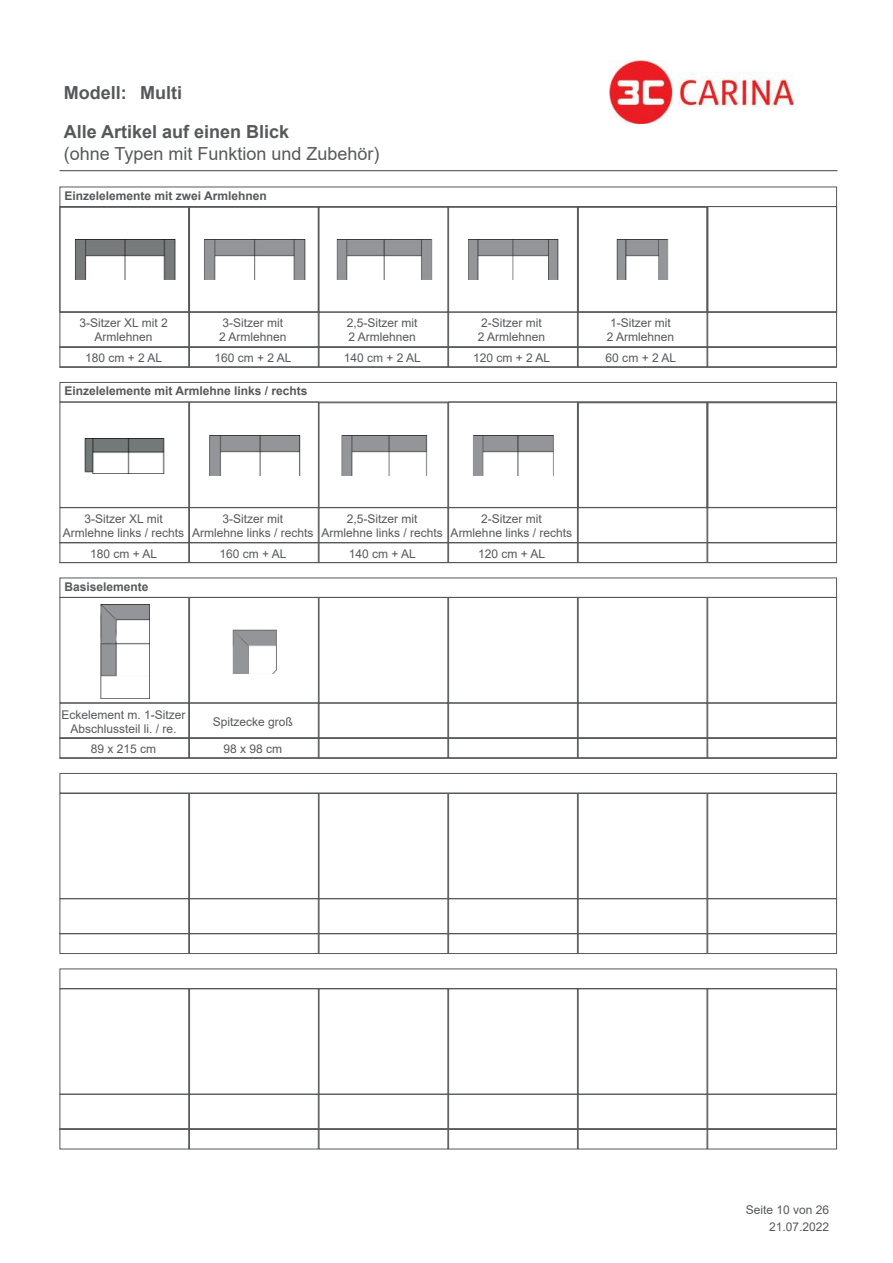
<style>
.page{position:relative;width:893px;height:1263px;background:#fff}
.page>*{position:absolute;margin:0;border:0;box-sizing:border-box;transform-origin:0 0}
.t1{font:700 18px "Arial";color:#57585a}
.t2{font:18px "Arial";color:#57585a}
.t3{font:12px/14.4px "Arial";color:#57585a;text-align:center}
.t4{font:700 12px "Arial";color:#57585a}
</style>
<div class="page">
<div style="left:448px;top:312px;width:130px;height:55px;border:1px solid #57585a"></div>
<hr style="left:60px;top:170px;width:777px;height:1px;background:#57585a">
<div style="left:60px;top:312px;width:129px;height:55px;border:1px solid #57585a"></div>
<hr style="left:60px;top:347px;width:776px;height:1px;background:#57585a">
<hr style="left:60px;top:367px;width:776px;height:1px;background:#57585a">
<div style="left:319px;top:312px;width:129px;height:55px;border:1px solid #57585a"></div>
<div style="left:578px;top:312px;width:129px;height:55px;border:1px solid #57585a"></div>
<div style="left:707px;top:312px;width:130px;height:55px;border:1px solid #57585a"></div>
<div style="left:189px;top:206px;width:130px;height:106px;border:1px solid #57585a"></div>
<div style="left:319px;top:207px;width:129px;height:105px;border:1px solid #57585a"></div>
<div style="left:448px;top:207px;width:130px;height:105px;border:1px solid #57585a"></div>
<div style="left:578px;top:206px;width:129px;height:106px;border:1px solid #57585a"></div>
<div style="left:60px;top:206px;width:129px;height:106px;border:1px solid #57585a"></div>
<div style="left:189px;top:312px;width:130px;height:55px;border:1px solid #57585a"></div>
<div style="left:707px;top:206px;width:130px;height:106px;border:1px solid #57585a"></div>
<div style="left:60px;top:187px;width:777px;height:20px;border:1px solid #57585a"></div>
<div style="left:448px;top:507px;width:130px;height:56px;border:1px solid #57585a"></div>
<hr style="left:60px;top:542px;width:776px;height:1px;background:#57585a">
<hr style="left:60px;top:562px;width:776px;height:1px;background:#57585a">
<div style="left:319px;top:507px;width:129px;height:56px;border:1px solid #57585a"></div>
<div style="left:578px;top:507px;width:129px;height:56px;border:1px solid #57585a"></div>
<div style="left:707px;top:507px;width:130px;height:56px;border:1px solid #57585a"></div>
<div style="left:189px;top:402px;width:130px;height:106px;border:1px solid #57585a"></div>
<div style="left:319px;top:402px;width:129px;height:106px;border:1px solid #57585a"></div>
<div style="left:448px;top:402px;width:130px;height:106px;border:1px solid #57585a"></div>
<div style="left:578px;top:402px;width:129px;height:106px;border:1px solid #57585a"></div>
<div style="left:60px;top:402px;width:129px;height:106px;border:1px solid #57585a"></div>
<div style="left:189px;top:507px;width:130px;height:56px;border:1px solid #57585a"></div>
<div style="left:707px;top:402px;width:130px;height:106px;border:1px solid #57585a"></div>
<div style="left:60px;top:382px;width:777px;height:20px;border:1px solid #57585a"></div>
<div style="left:448px;top:703px;width:130px;height:55px;border:1px solid #57585a"></div>
<div style="left:60px;top:703px;width:129px;height:55px;border:1px solid #57585a"></div>
<hr style="left:60px;top:738px;width:776px;height:1px;background:#57585a">
<hr style="left:60px;top:758px;width:776px;height:1px;background:#57585a">
<div style="left:319px;top:703px;width:129px;height:55px;border:1px solid #57585a"></div>
<div style="left:578px;top:703px;width:129px;height:55px;border:1px solid #57585a"></div>
<div style="left:707px;top:703px;width:130px;height:55px;border:1px solid #57585a"></div>
<div style="left:189px;top:597px;width:130px;height:106px;border:1px solid #57585a"></div>
<div style="left:578px;top:597px;width:129px;height:106px;border:1px solid #57585a"></div>
<div style="left:707px;top:597px;width:130px;height:106px;border:1px solid #57585a"></div>
<div style="left:60px;top:597px;width:129px;height:106px;border:1px solid #57585a"></div>
<div style="left:319px;top:597px;width:129px;height:106px;border:1px solid #57585a"></div>
<div style="left:448px;top:597px;width:130px;height:106px;border:1px solid #57585a"></div>
<div style="left:189px;top:703px;width:130px;height:55px;border:1px solid #57585a"></div>
<div style="left:60px;top:578px;width:777px;height:20px;border:1px solid #57585a"></div>
<div style="left:448px;top:898px;width:130px;height:56px;border:1px solid #57585a"></div>
<div style="left:60px;top:898px;width:129px;height:56px;border:1px solid #57585a"></div>
<hr style="left:60px;top:933px;width:776px;height:1px;background:#57585a">
<div style="left:319px;top:898px;width:129px;height:56px;border:1px solid #57585a"></div>
<div style="left:578px;top:898px;width:129px;height:56px;border:1px solid #57585a"></div>
<div style="left:707px;top:898px;width:130px;height:56px;border:1px solid #57585a"></div>
<div style="left:189px;top:793px;width:130px;height:106px;border:1px solid #57585a"></div>
<div style="left:578px;top:793px;width:129px;height:106px;border:1px solid #57585a"></div>
<div style="left:707px;top:793px;width:130px;height:106px;border:1px solid #57585a"></div>
<div style="left:60px;top:793px;width:129px;height:106px;border:1px solid #57585a"></div>
<div style="left:319px;top:793px;width:129px;height:106px;border:1px solid #57585a"></div>
<div style="left:448px;top:793px;width:130px;height:106px;border:1px solid #57585a"></div>
<div style="left:189px;top:898px;width:130px;height:56px;border:1px solid #57585a"></div>
<div style="left:60px;top:773px;width:777px;height:20px;border:1px solid #57585a"></div>
<div style="left:448px;top:1094px;width:130px;height:55px;border:1px solid #57585a"></div>
<hr style="left:60px;top:1129px;width:776px;height:1px;background:#57585a">
<div style="left:707px;top:1094px;width:130px;height:55px;border:1px solid #57585a"></div>
<div style="left:189px;top:988px;width:130px;height:107px;border:1px solid #57585a"></div>
<div style="left:578px;top:988px;width:129px;height:107px;border:1px solid #57585a"></div>
<div style="left:707px;top:988px;width:130px;height:107px;border:1px solid #57585a"></div>
<div style="left:60px;top:988px;width:129px;height:107px;border:1px solid #57585a"></div>
<div style="left:319px;top:988px;width:129px;height:107px;border:1px solid #57585a"></div>
<div style="left:448px;top:988px;width:130px;height:107px;border:1px solid #57585a"></div>
<div style="left:189px;top:1094px;width:130px;height:55px;border:1px solid #57585a"></div>
<div style="left:60px;top:968px;width:777px;height:21px;border:1px solid #57585a"></div>
<img style="left:74px;top:240px;width:102px;height:39px">
<img style="left:204px;top:240px;width:102px;height:39px">
<img style="left:336px;top:240px;width:97px;height:39px">
<img style="left:468px;top:240px;width:91px;height:39px">
<img style="left:579px;top:240px;width:90px;height:39px">
<img style="left:84px;top:438px;width:81px;height:35px">
<img style="left:209px;top:436px;width:92px;height:39px">
<img style="left:341px;top:436px;width:87px;height:39px">
<img style="left:472px;top:436px;width:82px;height:39px">
<img style="left:100px;top:604px;width:50px;height:94px">
<img style="left:232px;top:629px;width:45px;height:44px">
<img style="left:610px;top:60px;width:183px;height:63px">
<h1 class="t1" style="left:64px;top:86px;width:64px">Modell:</h1>
<h1 class="t1" style="left:140px;top:86px;width:43px">Multi</h1>
<h1 class="t1" style="left:64px;top:125px;width:227px">Alle Artikel auf einen Blick</h1>
<h1 class="t2" style="left:64px;top:147px;width:317px">(ohne Typen mit Funktion und Zubehör)</h1>
<p class="t4" style="left:65px;top:191px;width:204px">Einzelelemente mit zwei Armlehnen</p>
<p class="t3" style="left:79px;top:316px;width:90px">3-Sitzer XL mit 2<br>Armlehnen</p>
<p class="t3" style="left:85px;top:350px;width:79px">180 cm + 2 AL</p>
<p class="t3" style="left:219px;top:316px;width:69px;text-align:left">3-Sitzer mit<br>2 Armlehnen</p>
<p class="t3" style="left:215px;top:350px;width:79px">160 cm + 2 AL</p>
<p class="t4" style="left:65px;top:386px;width:244px">Einzelelemente mit Armlehne links / rechts</p>
<p class="t3" style="left:347px;top:316px;width:72px;text-align:left">2,5-Sitzer mit<br>2 Armlehnen</p>
<p class="t3" style="left:344px;top:350px;width:79px">140 cm + 2 AL</p>
<p class="t3" style="left:478px;top:317px;width:69px;text-align:left">2-Sitzer mit<br>2 Armlehnen</p>
<p class="t3" style="left:473px;top:350px;width:79px">120 cm + 2 AL</p>
<p class="t3" style="left:607px;top:317px;width:69px;text-align:left">1-Sitzer mit<br>2 Armlehnen</p>
<p class="t3" style="left:606px;top:350px;width:72px">60 cm + 2 AL</p>
<p class="t3" style="left:63px;top:512px;width:123px">3-Sitzer XL mit<br>Armlehne links / rechts</p>
<p class="t3" style="left:90px;top:546px;width:69px">180 cm + AL</p>
<p class="t3" style="left:192px;top:512px;width:123px">3-Sitzer mit<br>Armlehne links / rechts</p>
<p class="t3" style="left:220px;top:546px;width:69px">160 cm + AL</p>
<p class="t3" style="left:321px;top:512px;width:123px">2,5-Sitzer mit<br>Armlehne links / rechts</p>
<p class="t3" style="left:349px;top:546px;width:69px">140 cm + AL</p>
<p class="t3" style="left:451px;top:513px;width:123px">2-Sitzer mit<br>Armlehne links / rechts</p>
<p class="t3" style="left:478px;top:546px;width:69px">120 cm + AL</p>
<p class="t4" style="left:65px;top:582px;width:86px">Basiselemente</p>
<p class="t3" style="left:62px;top:708px;width:126px">Eckelement m. 1-Sitzer<br>Abschlussteil li. / re.</p>
<p class="t3" style="left:91px;top:742px;width:67px">89 x 215 cm</p>
<p class="t3" style="left:213px;top:716px;width:82px">Spitzecke groß</p>
<p class="t3" style="left:223px;top:743px;width:60px">98 x 98 cm</p>
<p class="t3" style="left:746px;top:1203px;width:85px;line-height:17px;text-align:right">Seite 10 von 26<br>21.07.2022</p>
</div>
